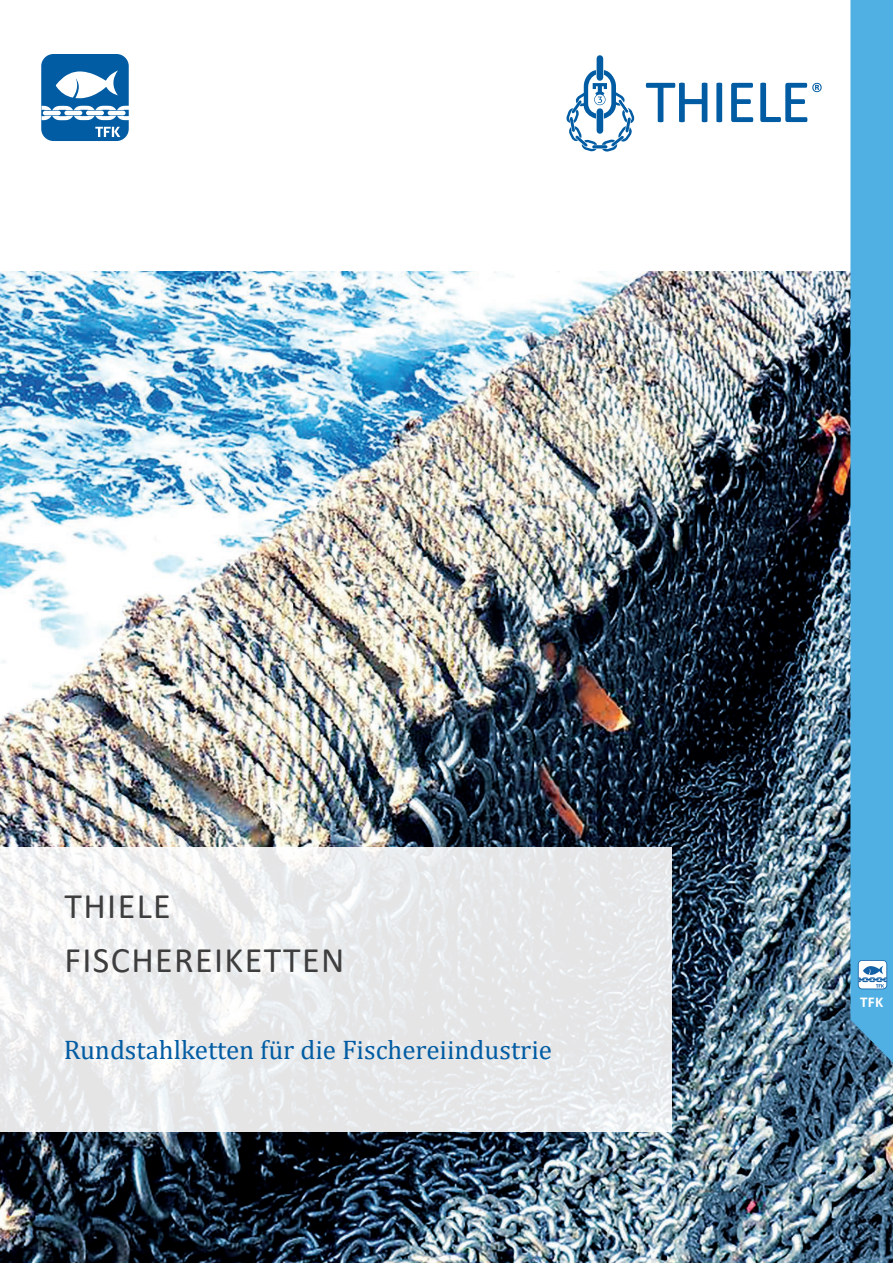
<style>
.page{position:relative;width:893px;height:1263px;background:#fff}
.page>*{position:absolute;margin:0;border:0;box-sizing:border-box;transform-origin:0 0}
.t1{font:36px/54px "Calibri";letter-spacing:.04em;color:#3e3e3f}
.t2{font:27px "Cambria";color:#015ca3}
.t3{font:700 15px "Calibri";color:#fff}
</style>
<div class="page">
<img style="left:0;top:272px;width:893px;height:991px">
<svg style="left:0;top:847px;width:672px;height:285px;fill:#e6e8ea"></svg>
<div style="left:41px;top:54px;width:88px;height:87px;background:#015ca3;border-radius:12px"></div>
<svg style="left:56px;top:70px;width:62px;height:28px"></svg>
<svg style="left:95px;top:127px;width:25px;height:10px"></svg>
<hr style="left:43px;top:111px;width:18px;height:4px;background:#fff;border-radius:2px">
<hr style="left:64px;top:111px;width:18px;height:4px;background:#fff;border-radius:2px">
<hr style="left:86px;top:111px;width:18px;height:4px;background:#fff;border-radius:2px">
<hr style="left:108px;top:111px;width:18px;height:4px;background:#fff;border-radius:2px">
<svg style="left:41px;top:116px;width:88px;height:4px"></svg>
<svg style="left:41px;top:106px;width:88px;height:4px"></svg>
<svg style="left:646px;top:83px;width:61px;height:39px"></svg>
<svg style="left:716px;top:83px;width:6px;height:39px"></svg>
<svg style="left:731px;top:83px;width:22px;height:39px"></svg>
<div style="left:597px;top:55px;width:6px;height:26px;background:#015ca3;border-radius:3px"></div>
<svg style="left:566px;top:70px;width:68px;height:82px"></svg>
<svg style="left:760px;top:83px;width:62px;height:39px"></svg>
<div style="left:850px;top:0;width:43px;height:1063px;background:#50b0e3"></div>
<svg style="left:858px;top:960px;width:29px;height:29px"></svg>
<h1 class="t1" style="left:64px;top:878px;width:281px">THIELE<br>FISCHEREIKETTEN</h1>
<p class="t2" style="left:64px;top:1033px;width:490px">Rundstahlketten für die Fischereiindustrie</p>
<p class="t3" style="left:860px;top:991px;width:25px">TFK</p>
</div>
